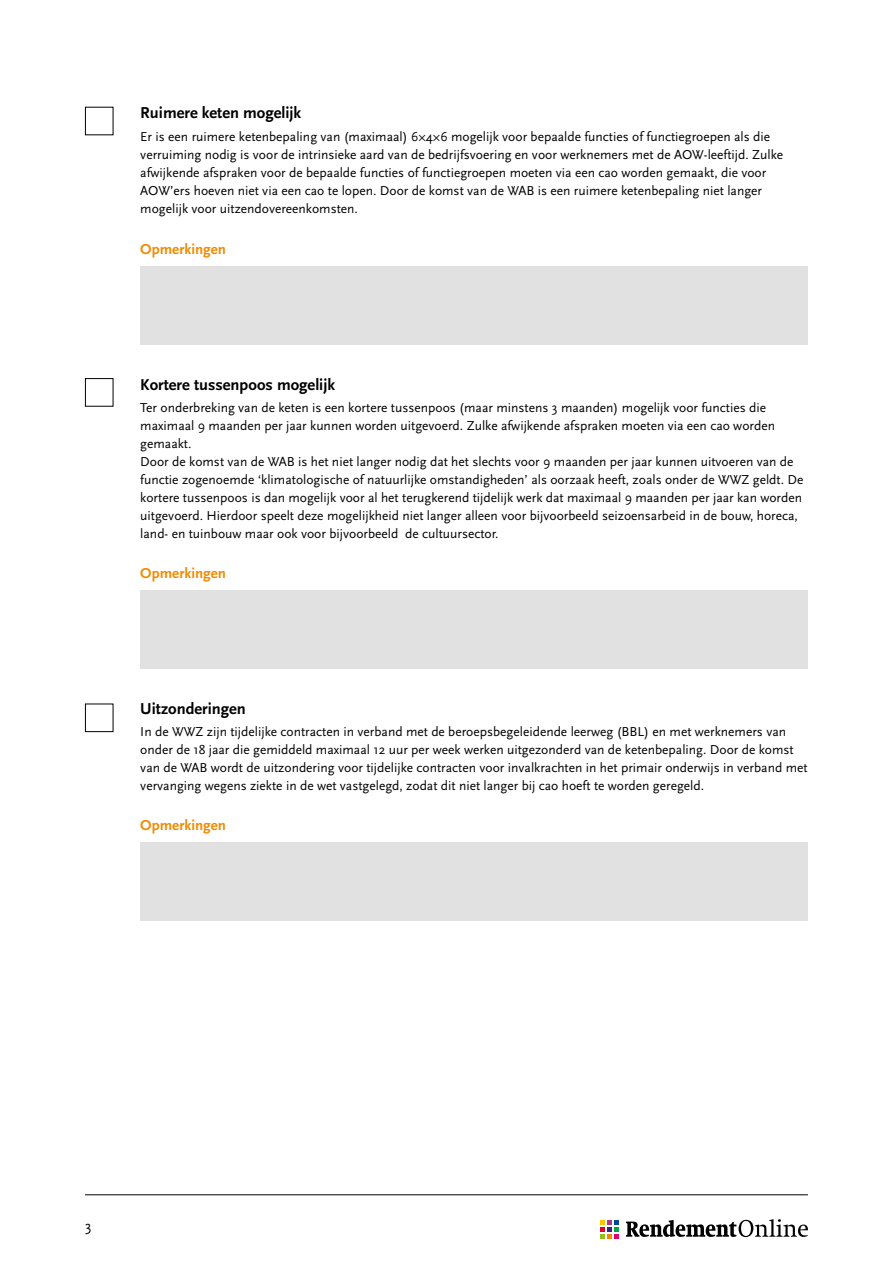
<style>
.page{position:relative;width:893px;height:1263px;background:#fff}
.page>*{position:absolute;margin:0;border:0;box-sizing:border-box;transform-origin:0 0}
.t1{font:700 16.5px "Scala Sans OT";color:#000}
.t2{font:700 15px "Scala Sans OT";color:#f18b00}
.t3{font:15px "Scala Sans OT";color:#000}
.t4{font:13.5px/18px "Scala Sans OT";color:#000}
</style>
<div class="page">
<hr style="left:85px;top:1194px;width:723px;height:1px;background:#000">
<svg style="left:626px;top:1219px;width:182px;height:18px"></svg>
<svg style="left:601px;top:1220px;width:18px;height:18px"></svg>
<div style="left:140px;top:266px;width:668px;height:79px;background:#e1e1e1"></div>
<div style="left:85px;top:378px;width:28px;height:29px;border:1px solid #000"></div>
<div style="left:140px;top:590px;width:668px;height:79px;background:#e1e1e1"></div>
<div style="left:85px;top:704px;width:28px;height:28px;border:1px solid #000"></div>
<div style="left:140px;top:842px;width:668px;height:78px;background:#e1e1e1"></div>
<p class="t1" style="left:140px;top:104px;width:163px">Ruimere keten mogelijk</p>
<p class="t4" style="left:140px;top:128px;width:644px">Er is een ruimere ketenbepaling van (maximaal) 6×4×6 mogelijk voor bepaalde functies of functiegroepen als die verruiming nodig is voor de intrinsieke aard van de bedrijfsvoering en voor werknemers met de AOW-leeftijd. Zulke afwijkende afspraken voor de bepaalde functies of functiegroepen moeten via een cao worden gemaakt, die voor AOW’ers hoeven niet via een cao te lopen. Door de komst van de WAB is een ruimere ketenbepaling niet langer mogelijk voor uitzendovereenkomsten.</p>
<p class="t2" style="left:140px;top:241px;width:87px">Opmerkingen</p>
<p class="t1" style="left:140px;top:375px;width:196px">Kortere tussenpoos mogelijk</p>
<p class="t4" style="left:140px;top:399px;width:665px">Ter onderbreking van de keten is een kortere tussenpoos (maar minstens 3 maanden) mogelijk voor functies die maximaal 9 maanden per jaar kunnen worden uitgevoerd. Zulke afwijkende afspraken moeten via een cao worden gemaakt.<br>Door de komst van de WAB is het niet langer nodig dat het slechts voor 9 maanden per jaar kunnen uitvoeren van de functie zogenoemde ‘klimatologische of natuurlijke omstandigheden’ als oorzaak heeft, zoals onder de WWZ geldt. De kortere tussenpoos is dan mogelijk voor al het terugkerend tijdelijk werk dat maximaal 9 maanden per jaar kan worden uitgevoerd. Hierdoor speelt deze mogelijkheid niet langer alleen voor bijvoorbeeld seizoensarbeid in de bouw, horeca, land- en tuinbouw maar ook voor bijvoorbeeld de cultuursector.</p>
<p class="t2" style="left:140px;top:565px;width:87px">Opmerkingen</p>
<p class="t1" style="left:140px;top:699px;width:107px">Uitzonderingen</p>
<p class="t4" style="left:140px;top:723px;width:669px">In de WWZ zijn tijdelijke contracten in verband met de beroepsbegeleidende leerweg (BBL) en met werknemers van onder de 18 jaar die gemiddeld maximaal 12 uur per week werken uitgezonderd van de ketenbepaling. Door de komst van de WAB wordt de uitzondering voor tijdelijke contracten voor invalkrachten in het primair onderwijs in verband met vervanging wegens ziekte in de wet vastgelegd, zodat dit niet langer bij cao hoeft te worden geregeld.</p>
<p class="t2" style="left:140px;top:817px;width:87px">Opmerkingen</p>
<p class="t3" style="left:85px;top:1217px;width:8px">3</p>
</div>
